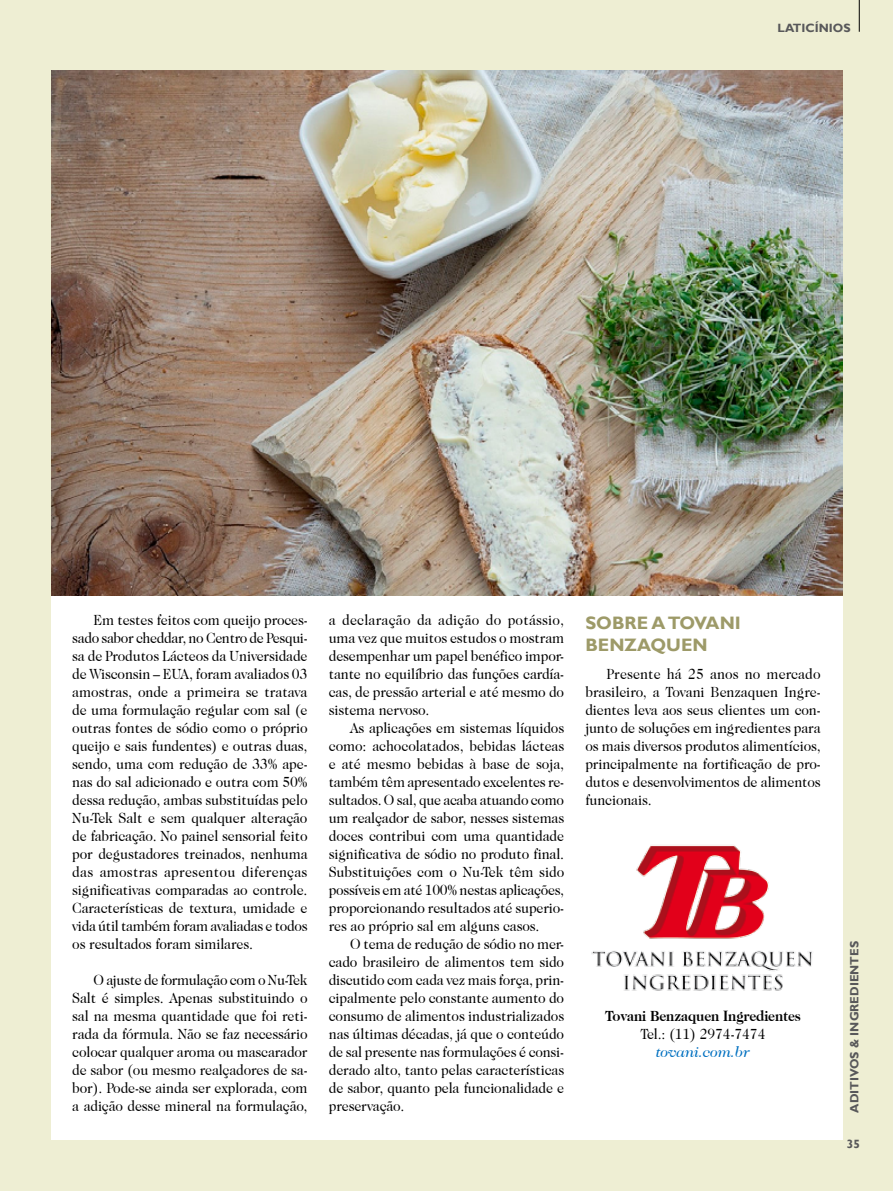
<style>
.page{position:relative;width:893px;height:1191px;background:#eeeed3}
.page>*{position:absolute;margin:0;border:0;box-sizing:border-box;transform-origin:0 0}
.capitulos{font:700 18px/21.6px "Gill Sans";color:#9d9a68}
.texto{font:15px/18px "Caslon 224 IT Cby BT";letter-spacing:-.01em;color:#000;text-align:justify;scale:.93 1}
.texto-2{font:700 15px "ITC Caslon 224";letter-spacing:-.01em;color:#000;scale:.93 1}
.texto-3{font:italic 15px "ITC Caslon 224";letter-spacing:-.01em;color:#0070c0}
.t1{font:700 12px "Gill Sans";color:#58585a}
</style>
<div class="page">
<div style="left:51px;top:70px;width:791px;height:1069px;background:#fff"></div>
<hr style="left:859px;top:0;width:1px;height:32px;background:#000">
<img style="left:51px;top:70px;width:791px;height:525px">
<img style="left:591px;top:845px;width:221px;height:146px">
<p class="t1" style="left:778px;top:20px;width:75px">LATICÍNIOS</p>
<p class="texto" style="left:72px;top:611px;width:255px;text-indent:21px">Em testes feitos com queijo proces&shy;sado sabor cheddar, no Centro de Pesqui&shy;sa de Produtos Lácteos da Universidade de Wisconsin – EUA, foram avaliados 03 amostras, onde a primeira se tratava de uma formulação regular com sal (e outras fontes de sódio como o próprio queijo e sais fundentes) e outras duas, sendo, uma com redução de 33% ape&shy;nas do sal adicionado e outra com 50% dessa redução, ambas substituídas pelo Nu-Tek Salt e sem qualquer alteração de fabricação. No painel sensorial feito por degustadores treinados, nenhuma das amostras apresentou diferenças significativas comparadas ao controle.<br>Características de textura, umidade e vida útil também foram avaliadas e todos os resultados foram similares.</p>
<p class="texto" style="left:72px;top:971px;width:255px;text-indent:21px">O ajuste de formulação com o Nu-Tek Salt é simples. Apenas substituindo o sal na mesma quantidade que foi reti&shy;rada da fórmula. Não se faz necessário colocar qualquer aroma ou mascarador de sabor (ou mesmo realçadores de sa&shy;bor). Pode-se ainda ser explorada, com a adição desse mineral na formulação,</p>
<p class="texto" style="left:329px;top:611px;width:255px">a declaração da adição do potássio, uma vez que muitos estudos o mostram desempenhar um papel benéfico impor&shy;tante no equilíbrio das funções cardía&shy;cas, de pressão arterial e até mesmo do sistema nervoso.</p>
<p class="texto" style="left:329px;top:719px;width:255px;text-indent:21px">As aplicações em sistemas líquidos como: achocolatados, bebidas lácteas e até mesmo bebidas à base de soja, também têm apresentado excelentes re&shy;sultados. O sal, que acaba atuando como um realçador de sabor, nesses sistemas doces contribui com uma quantidade significativa de sódio no produto final.<br>Substituições com o Nu-Tek têm sido possíveis em até 100% nestas aplicações, proporcionando resultados até superio&shy;res ao próprio sal em alguns casos.</p>
<p class="texto" style="left:329px;top:935px;width:255px;text-indent:21px">O tema de redução de sódio no mer&shy;cado brasileiro de alimentos tem sido discutido com cada vez mais força, prin&shy;cipalmente pelo constante aumento do consumo de alimentos industrializados nas últimas décadas, já que o conteúdo de sal presente nas formulações é consi&shy;derado alto, tanto pelas características de sabor, quanto pela funcionalidade e preservação.</p>
<p class="capitulos" style="left:585px;top:613px;width:157px">SOBRE A TOVANI<br>BENZAQUEN</p>
<p class="texto" style="left:585px;top:665px;width:255px;text-indent:21px">Presente há 25 anos no mercado brasileiro, a Tovani Benzaquen Ingre&shy;dientes leva aos seus clientes um con&shy;junto de soluções em ingredientes para os mais diversos produtos alimentícios, principalmente na fortificação de pro&shy;dutos e desenvolvimentos de alimentos funcionais.</p>
<p class="texto-2" style="left:605px;top:1007px;width:212px">Tovani Benzaquen Ingredientes</p>
<p class="texto" style="left:640px;top:1025px;width:136px">Tel.: (11) 2974-7474</p>
<p class="texto-3" style="left:656px;top:1043px;width:96px">tovani.com.br</p>
<p class="t1" style="left:847px;top:1112px;width:173px;rotate:-90deg">ADITIVOS &amp; INGREDIENTES</p>
<p class="t1" style="left:847px;top:1136px;width:15px">35</p>
</div>
